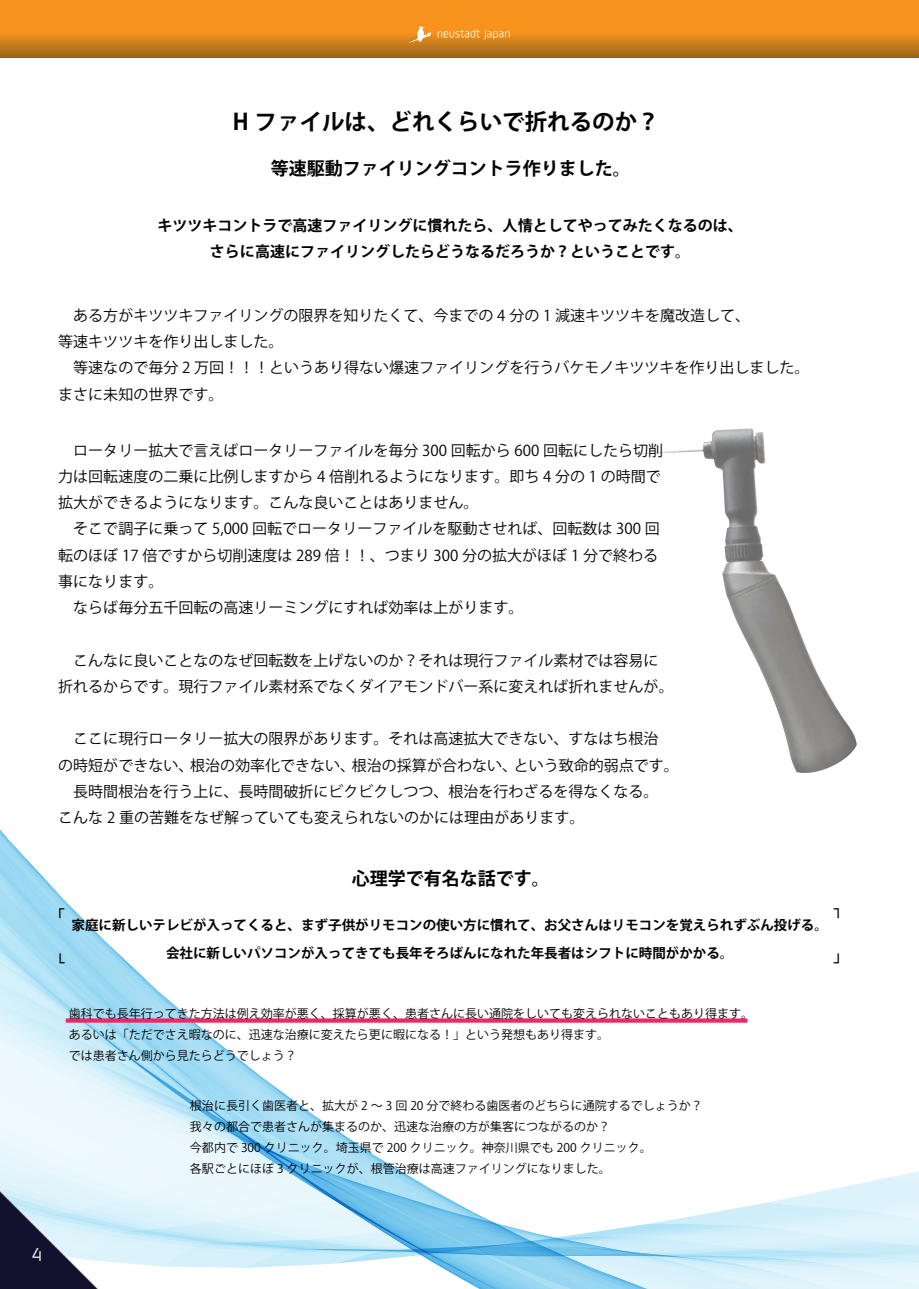
<style>
.page{position:relative;width:919px;height:1289px;background:#fff}
.page>*{position:absolute;margin:0;border:0;box-sizing:border-box;transform-origin:0 0}
.t1{font:700 22.5px "Koz Go Pr 6 N";color:#030303}
.t2{font:700 18px "Koz Go Pr 6 N";color:#030303}
.t3{font:18px "Vox Round";color:#fff}
.t4{font:15px/26.2px "Koz Go Pr 6 N";color:#030303}
.t5{font:700 15px/26.2px "Koz Go Pr 6 N";color:#030303;text-align:center}
.t6{font:700 13.5px/29px "Koz Go Pr 6 N";color:#030303;text-align:center}
.t7{font:12px/21px "Koz Go Pr 6 N";color:#030303}
</style>
<div class="page">
<img style="left:637px;top:428px;width:217px;height:307px">
<svg style="left:448px;top:57px;width:470px;height:3px"></svg>
<svg style="left:0;top:0;width:918px;height:57px;background:#e1891c"></svg>
<svg style="left:437px;top:29px;width:72px;height:10px"></svg>
<svg style="left:408px;top:26px;width:23px;height:17px"></svg>
<svg style="left:0;top:735px;width:918px;height:554px"></svg>
<h1 class="t1" style="left:233px;top:109px;width:428px">H ファイルは、どれくらいで折れるのか？</h1>
<p class="t2" style="left:271px;top:158px;width:362px">等速駆動ファイリングコントラ作りました。</p>
<p class="t5" style="left:157px;top:213px;width:587px">キツツキコントラで高速ファイリングに慣れたら、人情としてやってみたくなるのは、さらに高速にファイリングしたらどうなるだろうか？ということです。</p>
<p class="t4" style="left:58px;top:302px;width:752px">　ある方がキツツキファイリングの限界を知りたくて、今までの 4 分の 1 減速キツツキを魔改造して、<br>等速キツツキを作り出しました。<br>　等速なので毎分 2 万回！！！というあり得ない爆速ファイリングを行うバケモノキツツキを作り出しました。まさに未知の世界です。</p>
<p class="t4" style="left:58px;top:437px;width:606px">　ロータリー拡大で言えばロータリーファイルを毎分 300 回転から 600 回転にしたら切削力は回転速度の二乗に比例しますから 4 倍削れるようになります。即ち 4 分の 1 の時間で拡大ができるようになります。こんな良いことはありません。<br>　そこで調子に乗って 5,000 回転でロータリーファイルを駆動させれば、回転数は 300 回転のほぼ 17 倍ですから切削速度は 289 倍！！、つまり 300 分の拡大がほぼ 1 分で終わる事になります。<br>　ならば毎分五千回転の高速リーミングにすれば効率は上がります。</p>
<p class="t4" style="left:58px;top:647px;width:617px">　こんなに良いことなのなぜ回転数を上げないのか？それは現行ファイル素材では容易に折れるからです。現行ファイル素材系でなくダイアモンドバー系に変えれば折れませんが。</p>
<p class="t4" style="left:58px;top:726px;width:622px">　ここに現行ロータリー拡大の限界があります。それは高速拡大できない、すなはち根治<br>の時短ができない、根治の効率化できない、根治の採算が合わない、という致命的弱点です。　長時間根治を行う上に、長時間破折にビクビクしつつ、根治を行わざるを得なくなる。<br>こんな 2 重の苦難をなぜ解っていても変えられないのかには理由があります。</p>
<p class="t2" style="left:352px;top:868px;width:200px">心理学で有名な話です。</p>
<p class="t5" style="left:50px;top:902px;width:16px">「</p>
<p class="t6" style="left:71px;top:910px;width:757px">家庭に新しいテレビが入ってくると、まず子供がリモコンの使い方に慣れて、お父さんはリモコンを覚えられずぶん投げる。会社に新しいパソコンが入ってきても長年そろばんになれた年長者はシフトに時間がかかる。</p>
<p class="t5" style="left:833px;top:943px;width:16px">」</p>
<p class="t7" style="left:57px;top:1002px;width:698px">　歯科でも長年行ってきた方法は例え効率が悪く、採算が悪く、患者さんに長い通院をしいても変えられないこともあり得ます。　あるいは「ただでさえ暇なのに、迅速な治療に変えたら更に暇になる！」という発想もあり得ます。<br>　では患者さん側から見たらどうでしょう？</p>
<p class="t7" style="left:190px;top:1094px;width:514px">根治に長引く歯医者と、拡大が 2 ～ 3 回 20 分で終わる歯医者のどちらに通院するでしょうか？我々の都合で患者さんが集まるのか、迅速な治療の方が集客につながるのか？<br>今都内で 300 クリニック。埼玉県で 200 クリニック。神奈川県でも 200 クリニック。<br>各駅ごとにほぼ 3 クリニックが、根管治療は高速ファイリングになりました。</p>
<p class="t3" style="left:32px;top:1243px;width:11px">4</p>
</div>
